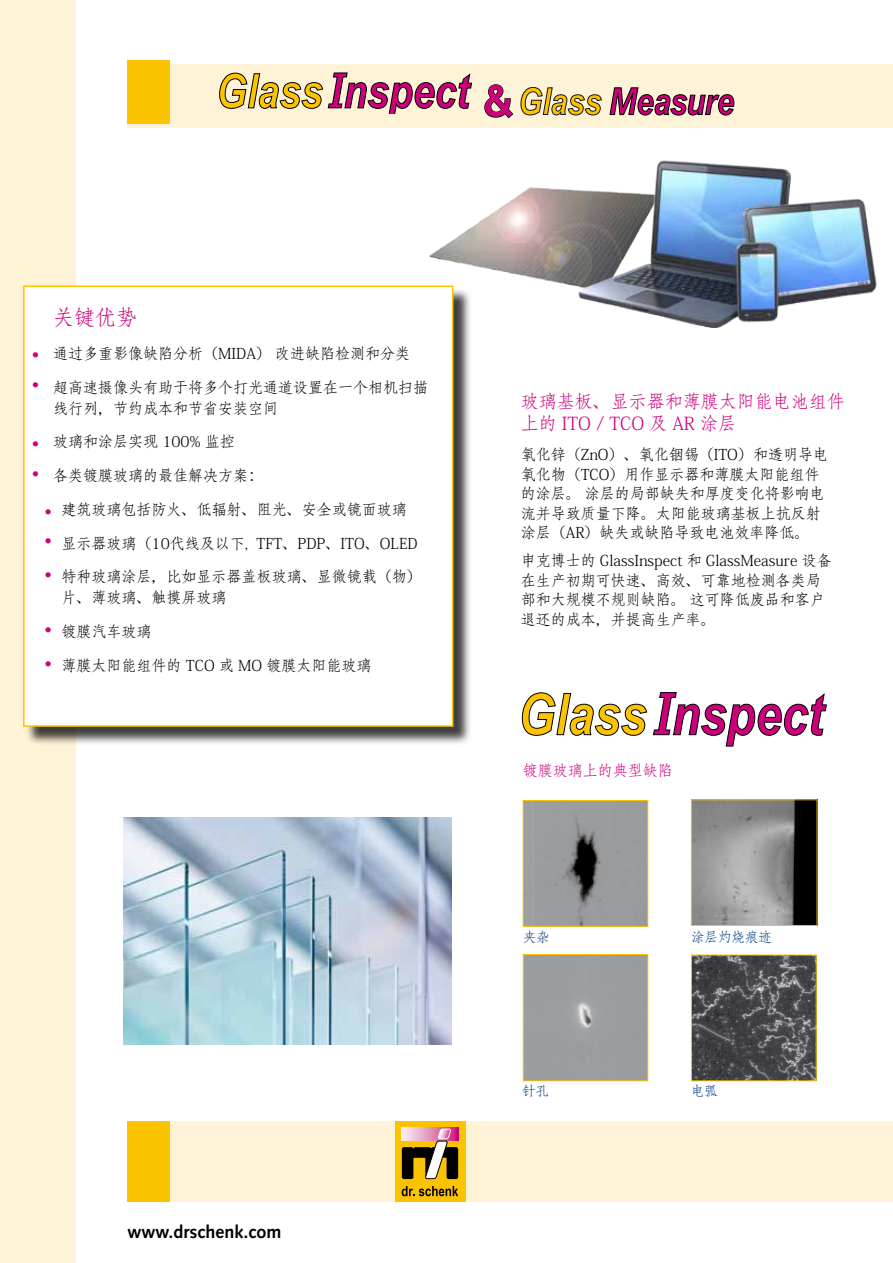
<style>
.page{position:relative;width:893px;height:1263px;background:#fff}
.page>*{position:absolute;margin:0;border:0;box-sizing:border-box;transform-origin:0 0}
.t1{font:700 44.55px "Syntax LT Pro";color:#cd007b}
.t2{font:21px "Adobe Fangsong Std";color:#cd007b}
.t3{font:18px/21.6px "Adobe Fangsong Std";color:#cd007b}
.t4{font:700 18px "Syntax LT Pro";color:#000}
.t5{font:15px/19.5px "Adobe Fangsong Std";color:#000}
.t6{font:15px "Adobe Fangsong Std";color:#cd007b}
.t7{font:15px/29.5px "Syntax LT Pro";color:#cd007b}
.t8{font:13.5px "Adobe Fangsong Std";color:#003882}
</style>
<div class="page">
<div style="left:0;top:0;width:75px;height:1263px;background:#fff3d7"></div>
<img style="left:429px;top:187px;width:145px;height:101px">
<img style="left:525px;top:802px;width:121px;height:123px">
<div style="left:523px;top:800px;width:125px;height:127px;border:1px solid #fcc400"></div>
<div style="left:525px;top:956px;width:121px;height:123px;background:#9c9d9f"></div>
<div style="left:523px;top:954px;width:125px;height:127px;border:1px solid #fcc400"></div>
<img style="left:693px;top:801px;width:122px;height:123px">
<div style="left:691px;top:799px;width:126px;height:127px;border:1px solid #fcc400"></div>
<img style="left:693px;top:956px;width:122px;height:123px">
<div style="left:691px;top:954px;width:126px;height:127px;border:1px solid #fcc400"></div>
<svg style="left:522px;top:692px;width:125px;height:44px"></svg>
<svg style="left:653px;top:692px;width:174px;height:54px"></svg>
<div style="left:128px;top:64px;width:765px;height:64px;background:#fff3d7"></div>
<div style="left:128px;top:61px;width:42px;height:63px;background:#fcc400"></div>
<svg style="left:484px;top:84px;width:30px;height:35px"></svg>
<svg style="left:219px;top:73px;width:253px;height:41px"></svg>
<svg style="left:609px;top:87px;width:125px;height:28px"></svg>
<svg style="left:521px;top:87px;width:81px;height:28px"></svg>
<div style="left:128px;top:1121px;width:765px;height:80px;background:#fff3d7"></div>
<div style="left:128px;top:1121px;width:42px;height:80px;background:#fcc400"></div>
<div style="left:395px;top:1121px;width:70px;height:80px;background:#fcc400"></div>
<svg style="left:402px;top:1186px;width:56px;height:10px"></svg>
<svg style="left:402px;top:1128px;width:56px;height:51px"></svg>
<img style="left:574px;top:160px;width:303px;height:167px">
<div style="left:26px;top:288px;width:446px;height:457px;background:#000;opacity:.75"></div>
<div style="left:23px;top:285px;width:430px;height:442px;background:#fff;border:2px solid #fdc400"></div>
<img style="left:124px;top:818px;width:328px;height:227px">
<h1 class="t1" style="left:482px;top:75px;width:34px">&amp;</h1>
<h2 class="t2" style="left:53px;top:304px;width:85px">关键优势</h2>
<p class="t5" style="left:53px;top:344px;width:359px">通过多重影像缺陷分析（MIDA） 改进缺陷检测和分类</p>
<p class="t5" style="left:53px;top:377px;width:376px;line-height:21px">超高速摄像头有助于将多个打光通道设置在一个相机扫描线行列，节约成本和节省安装空间</p>
<p class="t5" style="left:53px;top:432px;width:183px">玻璃和涂层实现 100% 监控</p>
<p class="t5" style="left:53px;top:466px;width:211px">各类镀膜玻璃的最佳解决方案：</p>
<p class="t5" style="left:62px;top:500px;width:347px">建筑玻璃包括防火、低辐射、阻光、安全或镜面玻璃</p>
<p class="t5" style="left:62px;top:533px;width:357px">显示器玻璃（10代线及以下, TFT、PDP、ITO、OLED</p>
<p class="t5" style="left:62px;top:566px;width:362px;line-height:21px">特种玻璃涂层，比如显示器盖板玻璃、显微镜载（物）片、薄玻璃、触摸屏玻璃</p>
<p class="t5" style="left:62px;top:622px;width:91px">镀膜汽车玻璃</p>
<p class="t5" style="left:62px;top:656px;width:311px">薄膜太阳能组件的 TCO 或 MO 镀膜太阳能玻璃</p>
<p class="t7" style="left:32px;top:341px;width:9px">• •</p>
<p class="t7" style="left:32px;top:429px;width:9px">• •</p>
<p class="t7" style="left:45px;top:497px;width:9px">• •</p>
<p class="t7" style="left:45px;top:560px;width:9px">•</p>
<p class="t7" style="left:45px;top:615px;width:9px">•</p>
<p class="t7" style="left:45px;top:649px;width:9px">•</p>
<p class="t4" style="left:128px;top:1221px;width:156px">www.drschenk.com</p>
<p class="t3" style="left:521px;top:391px;width:325px">玻璃基板、显示器和薄膜太阳能电池组件上的 ITO / TCO 及 AR 涂层</p>
<p class="t5" style="left:521px;top:445px;width:309px">氧化锌（ZnO）、氧化铟锡（ITO）和透明导电氧化物（TCO）用作显示器和薄膜太阳能组件的涂层。 涂层的局部缺失和厚度变化将影响电流并导致质量下降。太阳能玻璃基板上抗反射涂层（AR）缺失或缺陷导致电池效率降低。</p>
<p class="t5" style="left:521px;top:551px;width:312px">申克博士的 GlassInspect 和 GlassMeasure 设备在生产初期可快速、高效、可靠地检测各类局部和大规模不规则缺陷。 这可降低废品和客户退还的成本，并提高生产率。</p>
<p class="t6" style="left:523px;top:761px;width:151px">镀膜玻璃上的典型缺陷</p>
<p class="t8" style="left:523px;top:928px;width:28px">夹杂</p>
<p class="t8" style="left:691px;top:928px;width:82px">涂层灼烧痕迹</p>
<p class="t8" style="left:522px;top:1082px;width:28px">针孔</p>
<p class="t8" style="left:691px;top:1082px;width:28px">电弧</p>
</div>
